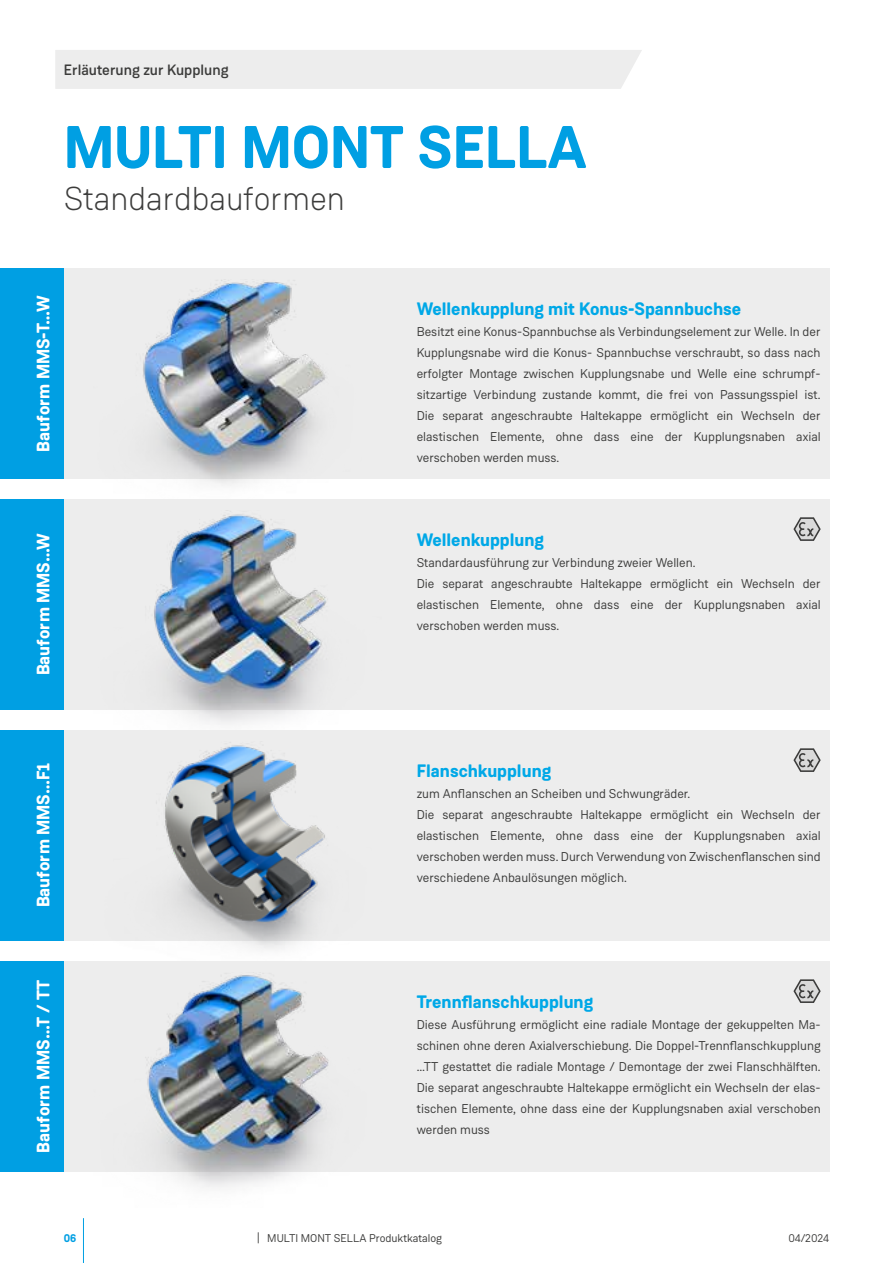
<style>
.page{position:relative;width:893px;height:1263px;background:#fff}
.page>*{position:absolute;margin:0;border:0;box-sizing:border-box;transform-origin:0 0}
.t1{font:700 60px "Weissenhof Grotesk";color:#009fe3}
.t2{font:300 33px "Weissenhof Grotesk";color:#3c3c3b}
.t3{font:700 18px "Weissenhof Grotesk";color:#00a8e7}
.t4{font:700 18px "Weissenhof Grotesk";color:#fff}
.t5{font:500 15px "Weissenhof Grotesk";color:#3c3c3b}
.t6{font:12.75px/21px "Weissenhof Grotesk";color:#3c3c3b;text-align:justify}
.t7{font:11.25px "Weissenhof Grotesk";color:#3c3c3b}
.t8{font:700 11.25px "Weissenhof Grotesk";color:#009fe3}
</style>
<div class="page">
<hr style="left:83px;top:1218px;width:1px;height:45px;background:#009fe3">
<div style="left:55px;top:50px;width:587px;height:39px;background:#ededed"></div>
<div style="left:0;top:268px;width:829px;height:211px;background:#ededed"></div>
<div style="left:0;top:268px;width:64px;height:211px;background:#009fe3"></div>
<img style="left:143px;top:280px;width:183px;height:206px">
<div style="left:0;top:499px;width:829px;height:210px;background:#ededed"></div>
<div style="left:0;top:499px;width:64px;height:210px;background:#009fe3"></div>
<img style="left:93px;top:510px;width:290px;height:215px">
<div style="left:0;top:730px;width:829px;height:210px;background:#ededed"></div>
<div style="left:0;top:730px;width:64px;height:210px;background:#009fe3"></div>
<img style="left:93px;top:742px;width:290px;height:208px">
<div style="left:0;top:961px;width:829px;height:210px;background:#ededed"></div>
<div style="left:0;top:961px;width:64px;height:210px;background:#009fe3"></div>
<img style="left:93px;top:975px;width:290px;height:213px">
<svg style="left:793px;top:517px;width:28px;height:24px"></svg>
<svg style="left:793px;top:748px;width:28px;height:24px"></svg>
<svg style="left:793px;top:979px;width:28px;height:24px"></svg>
<p class="t5" style="left:64px;top:61px;width:166px">Erläuterung zur Kupplung</p>
<h1 class="t1" style="left:64px;top:109px;width:524px">MULTI MONT SELLA</h1>
<h2 class="t2" style="left:64px;top:179px;width:283px">Standardbauformen</h2>
<h3 class="t4" style="left:32px;top:452px;width:158px;rotate:-90deg">Bauform MMS-T…W</h3>
<h3 class="t3" style="left:417px;top:297px;width:326px">Wellenkupplung mit Konus-Spannbuchse</h3>
<p class="t6" style="left:417px;top:321px;width:405px">Besitzt eine Konus-Spannbuchse als Verbindungselement zur Welle. In der Kupplungsnabe wird die Konus- Spannbuchse verschraubt, so dass nach erfolgter Montage zwischen Kupplungsnabe und Welle eine schrumpf&shy;sitzartige Verbindung zustande kommt, die frei von Passungsspiel ist.<br>Die separat angeschraubte Haltekappe ermöglicht ein Wechseln der elastischen Elemente, ohne dass eine der Kupplungsnaben axial verschoben werden muss.</p>
<h3 class="t4" style="left:32px;top:675px;width:144px;rotate:-90deg">Bauform MMS…W</h3>
<h3 class="t3" style="left:417px;top:528px;width:129px">Wellenkupplung</h3>
<p class="t6" style="left:417px;top:552px;width:405px;text-align:left">Standardausführung zur Verbindung zweier Wellen.<br>Die separat angeschraubte Haltekappe ermöglicht ein Wechseln der elastischen Elemente, ohne dass eine der Kupplungsnaben axial verschoben werden muss.</p>
<h3 class="t4" style="left:32px;top:907px;width:146px;rotate:-90deg">Bauform MMS…F1</h3>
<h3 class="t3" style="left:417px;top:759px;width:136px">Flanschkupplung</h3>
<p class="t6" style="left:417px;top:783px;width:405px;text-align:left">zum Anflanschen an Scheiben und Schwungräder.<br>Die separat angeschraubte Haltekappe ermöglicht ein Wechseln der elastischen Elemente, ohne dass eine der Kupplungsnaben axial verschoben werden muss. Durch Verwendung von Zwischenflanschen sind verschiedene Anbaulösungen möglich.</p>
<h3 class="t4" style="left:32px;top:1152px;width:174px;rotate:-90deg">Bauform MMS…T / TT</h3>
<h3 class="t3" style="left:417px;top:990px;width:178px">Trennflanschkupplung</h3>
<p class="t6" style="left:417px;top:1014px;width:405px">Diese Ausführung ermöglicht eine radiale Montage der gekuppelten Ma&shy;schinen ohne deren Axialverschiebung. Die Doppel-Trennflanschkupplung …TT gestattet die radiale Montage / Demontage der zwei Flanschhälften.<br>Die separat angeschraubte Haltekappe ermöglicht ein Wechseln der elas&shy;tischen Elemente, ohne dass eine der Kupplungsnaben axial verschoben werden muss</p>
<p class="t8" style="left:64px;top:1231px;width:14px">06</p>
<p class="t7" style="left:267px;top:1231px;width:176px">MULTI MONT SELLA Produktkatalog</p>
<p class="t7" style="left:788px;top:1231px;width:42px">04/2024</p>
</div>
